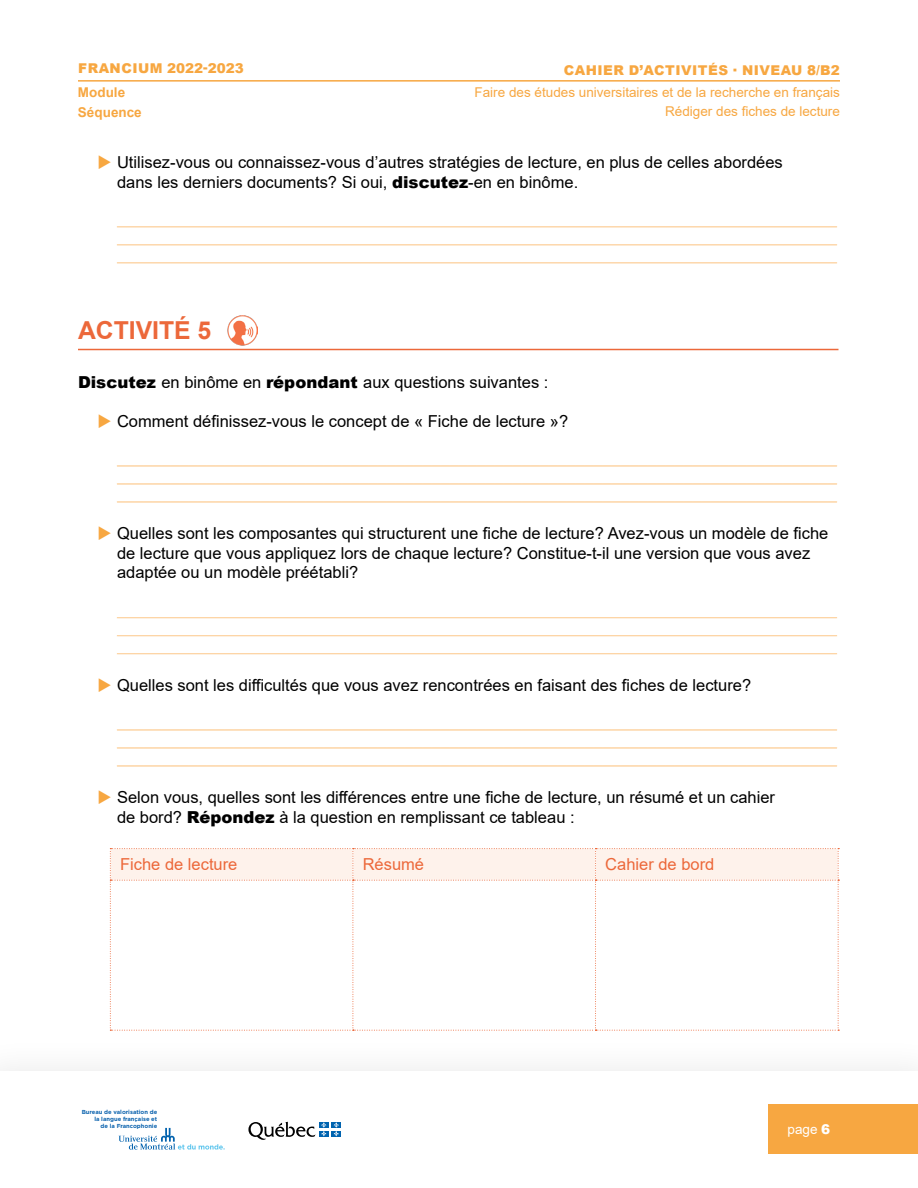
<style>
.page{position:relative;width:918px;height:1188px;background:#fff}
.page>*{position:absolute;margin:0;border:0;box-sizing:border-box;transform-origin:0 0}
.t1{font:700 24.75px "Arial";color:#ec683a}
.t2{font:18px/18px "Minion Pro";color:#fdd5a5;text-align:justify}
.t3{font:16.5px/19.5px "Arial";color:#000}
.t4{font:16.5px "Arial";color:#ec683a}
.t5{font:13.5px "Arial";color:#f7a741}
.t6{font:900 13.5px "Arial";letter-spacing:.035em;color:#f7a741}
.t7{font:700 13.5px "Arial";color:#f7a741}
.t8{font:13.5px "Arial";color:#fff}
.t9{font:700 5.85px/6.8px "Gotham";color:#0f65af;text-align:right}
.s1{color:#f7a741}
.s2{font-weight:900}
</style>
<div class="page">
<div style="left:768px;top:1105px;width:150px;height:49px;background:#f7a741"></div>
<hr style="left:78px;top:80px;width:195px;height:2px;background:#f7a741">
<hr style="left:273px;top:80px;width:567px;height:2px;background:#f7a741">
<div style="left:319px;top:1122px;width:10px;height:6px;background:#0063af"></div>
<div style="left:331px;top:1122px;width:10px;height:6px;background:#0063af"></div>
<div style="left:319px;top:1131px;width:10px;height:6px;background:#0063af"></div>
<svg style="left:248px;top:1122px;width:78px;height:18px"></svg>
<div style="left:331px;top:1131px;width:10px;height:6px;background:#0063af"></div>
<svg style="left:334px;top:1122px;width:5px;height:14px"></svg>
<svg style="left:119px;top:1128px;width:106px;height:22px"></svg>
<hr style="left:117px;top:226px;width:720px;height:1px;background:#fdd5a5">
<hr style="left:117px;top:244px;width:720px;height:1px;background:#fdd5a5">
<hr style="left:117px;top:262px;width:720px;height:1px;background:#fdd5a5">
<hr style="left:78px;top:349px;width:760px;height:1px;background:#ec683a">
<img style="left:228px;top:316px;width:29px;height:29px">
<hr style="left:117px;top:466px;width:720px;height:1px;background:#fdd5a5">
<hr style="left:117px;top:484px;width:720px;height:1px;background:#fdd5a5">
<hr style="left:117px;top:502px;width:720px;height:1px;background:#fdd5a5">
<hr style="left:117px;top:617px;width:720px;height:1px;background:#fdd5a5">
<hr style="left:117px;top:635px;width:720px;height:1px;background:#fdd5a5">
<hr style="left:117px;top:653px;width:720px;height:1px;background:#fdd5a5">
<hr style="left:117px;top:730px;width:720px;height:1px;background:#fdd5a5">
<hr style="left:117px;top:748px;width:720px;height:1px;background:#fdd5a5">
<hr style="left:117px;top:766px;width:720px;height:1px;background:#fdd5a5">
<svg style="left:110px;top:848px;width:729px;height:183px"></svg>
<p class="t6" style="left:78px;top:59px;width:167px">FRANCIUM 2022-2023</p>
<p class="t6" style="left:564px;top:60px;width:278px">CAHIER D’ACTIVITÉS · NIVEAU 8/B2</p>
<p class="t7" style="left:78px;top:82px;width:49px">Module</p>
<p class="t5" style="left:475px;top:83px;width:367px">Faire des études universitaires et de la recherche en français</p>
<p class="t7" style="left:78px;top:103px;width:65px">Séquence</p>
<p class="t5" style="left:665px;top:101px;width:176px">Rédiger des fiches de lecture</p>
<p class="t3" style="left:117px;top:152px;width:667px;text-indent:-20px"><span class="s1">◆</span> Utilisez-vous ou connaissez-vous d’autres stratégies de lecture, en plus de celles abordées dans les derniers documents? Si oui, <span class="s2">discutez</span>-en en binôme.</p>
<h1 class="t1" style="left:78px;top:313px;width:135px">ACTIVITÉ 5</h1>
<p class="t3" style="left:78px;top:372px;width:472px"><span class="s2">Discutez</span> en binôme en <span class="s2">répondant</span> aux questions suivantes :</p>
<p class="t3" style="left:98px;top:411px;width:472px"><span class="s1">◆</span> Comment définissez-vous le concept de « Fiche de lecture »?</p>
<p class="t2" style="left:117px;top:450px;width:721px">________________________________________________________________________________ ________________________________________________________________________________ ________________________________________________________________________________</p>
<p class="t3" style="left:117px;top:524px;width:713px;text-indent:-20px"><span class="s1">◆</span> Quelles sont les composantes qui structurent une fiche de lecture? Avez-vous un modèle de fiche de lecture que vous appliquez lors de chaque lecture? Constitue-t-il une version que vous avez adaptée ou un modèle préétabli?</p>
<p class="t3" style="left:98px;top:675px;width:655px"><span class="s1">◆</span> Quelles sont les difficultés que vous avez rencontrées en faisant des fiches de lecture?</p>
<p class="t2" style="left:117px;top:714px;width:721px">________________________________________________________________________________ ________________________________________________________________________________ ________________________________________________________________________________</p>
<p class="t3" style="left:117px;top:788px;width:660px;text-indent:-20px"><span class="s1">◆</span> Selon vous, quelles sont les différences entre une fiche de lecture, un résumé et un cahier de bord? <span class="s2">Répondez</span> à la question en remplissant ce tableau :</p>
<p class="t4" style="left:120px;top:853px;width:119px">Fiche de lecture</p>
<p class="t4" style="left:363px;top:853px;width:63px">Résumé</p>
<p class="t4" style="left:605px;top:853px;width:111px">Cahier de bord</p>
<p class="t9" style="left:82px;top:1109px;width:77px">Bureau de valorisation de la langue française et<br>de la Francophonie</p>
<p class="t8" style="left:788px;top:1120px;width:44px">page <span class="s2">6</span></p>
</div>
